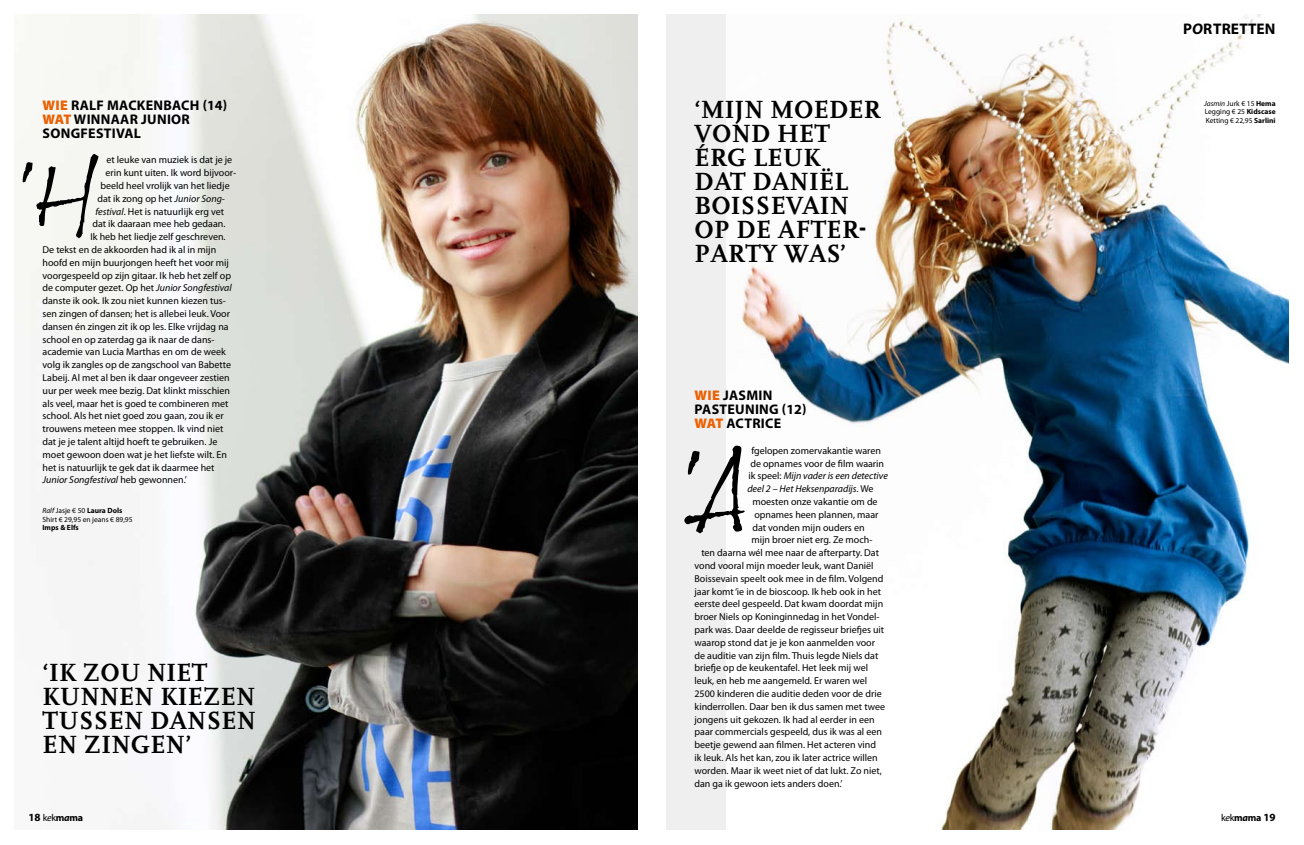
<style>
.page{position:relative;width:1304px;height:845px;background:#fff}
.page>*{position:absolute;margin:0;border:0;box-sizing:border-box;transform-origin:0 0}
.t1{font:700 26px/24px "Scala OT";letter-spacing:.125em;color:#000}
.t2{font:700 26px/24px "Scala OT";letter-spacing:.055em;color:#000}
.t3{font:700 15.4px "Myriad Pro";letter-spacing:.015em;color:#000}
.t4{font:700 14px/14px "Myriad Pro";letter-spacing:.02em;color:#000}
.t5{font:10px "Myriad Pro";color:#000}
.t6{font:italic 10px "Myriad Pro";color:#000}
.t7{font:700 10px "Myriad Pro";color:#000}
.t8{font:7.5px/8.5px "Myriad Pro";color:#000}
.t9{font:700 7.5px "Myriad Pro";color:#000}
.s1{font-weight:900;color:#eb6002}
.s2{font-style:italic}
.s3{font-style:normal}
.s4{font-weight:700}
.s5{font-size:11px}
.s6{font-weight:400}
.s7{font-weight:400;font-style:italic}
</style>
<div class="page">
<img style="left:14px;top:14px;width:624px;height:816px">
<div style="left:666px;top:14px;width:623px;height:816px;background:#f0efef"></div>
<img style="left:727px;top:14px;width:562px;height:815px">
<svg style="left:23px;top:154px;width:75px;height:84px"></svg>
<svg style="left:684px;top:446px;width:61px;height:87px"></svg>
<h3 class="t4" style="left:43px;top:98px;width:186px"><span class="s1">WIE</span> RALF MACKENBACH (14)<br><span class="s1">WAT</span> WINNAAR JUNIOR<br>SONGFESTIVAL</h3>
<p class="t5" style="left:106px;top:155px;width:127px">et leuke van muziek is dat je je</p>
<p class="t5" style="left:105px;top:167px;width:132px">erin kunt uiten. Ik word bijvoor-</p>
<p class="t5" style="left:100px;top:180px;width:131px">beeld heel vrolijk van het liedje</p>
<p class="t5" style="left:97px;top:193px;width:129px">dat ik zong op het <span class="s2">Junior Song-</span></p>
<p class="t5" style="left:95px;top:206px;width:130px"><span class="s2">festival</span>. Het is natuurlijk erg vet</p>
<p class="t5" style="left:92px;top:219px;width:135px">dat ik daaraan mee heb gedaan.</p>
<p class="t5" style="left:90px;top:231px;width:137px">Ik heb het liedje zelf geschreven.</p>
<p class="t5" style="left:43px;top:244px;width:175px">De tekst en de akkoorden had ik al in mijn</p>
<p class="t5" style="left:43px;top:257px;width:188px">hoofd en mijn buurjongen heeft het voor mij</p>
<p class="t5" style="left:43px;top:270px;width:190px">voorgespeeld op zijn gitaar. Ik heb het zelf op</p>
<p class="t5" style="left:43px;top:283px;width:191px">de computer gezet. Op het <span class="s2">Junior Songfestival</span></p>
<p class="t5" style="left:43px;top:295px;width:185px">danste ik ook. Ik zou niet kunnen kiezen tus-</p>
<p class="t5" style="left:43px;top:308px;width:189px">sen zingen of dansen; het is allebei leuk. Voor</p>
<p class="t5" style="left:43px;top:321px;width:188px">dansen én zingen zit ik op les. Elke vrijdag na</p>
<p class="t5" style="left:43px;top:334px;width:174px">school en op zaterdag ga ik naar de dans-</p>
<p class="t5" style="left:43px;top:347px;width:185px">academie van Lucia Marthas en om de week</p>
<p class="t5" style="left:43px;top:359px;width:190px">volg ik zangles op de zangschool van Babette</p>
<p class="t5" style="left:43px;top:372px;width:189px">Labeij. Al met al ben ik daar ongeveer zestien</p>
<p class="t5" style="left:43px;top:385px;width:189px">uur per week mee bezig. Dat klinkt misschien</p>
<p class="t5" style="left:43px;top:398px;width:187px">als veel, maar het is goed te combineren met</p>
<p class="t5" style="left:43px;top:411px;width:183px">school. Als het niet goed zou gaan, zou ik er</p>
<p class="t5" style="left:43px;top:423px;width:182px">trouwens meteen mee stoppen. Ik vind niet</p>
<p class="t5" style="left:43px;top:436px;width:176px">dat je je talent altijd hoeft te gebruiken. Je</p>
<p class="t5" style="left:43px;top:449px;width:186px">moet gewoon doen wat je het liefste wilt. En</p>
<p class="t5" style="left:43px;top:462px;width:174px">het is natuurlijk te gek dat ik daarmee het</p>
<p class="t6" style="left:43px;top:475px;width:146px">Junior Songfestival <span class="s3">heb gewonnen.’</span></p>
<p class="t8" style="left:43px;top:506px;width:92px"><span class="s2">Ralf</span> Jasje € 50 <span class="s4">LAURA DOLS<br></span>Shirt € 29,95 en jeans € 89,95</p>
<p class="t9" style="left:43px;top:523px;width:38px">IMPS &amp; ELFS</p>
<h1 class="t2" style="left:43px;top:660px;width:215px">‘IK ZOU NIET<br>KUNNEN KIEZEN<br>TUSSEN DANSEN<br>EN ZINGEN’</h1>
<h2 class="t3" style="left:1183px;top:20px;width:94px">P<span class="s2">o</span>RTRETTEN</h2>
<h1 class="t1" style="left:694px;top:98px;width:185px">‘MIJN MOEDER<br>VOND HET<br>ÉRG LEUK<br>DAT DANIËL<br>BOISSEVAIN<br>OP DE AFTER-<br>PARTY WAS’</h1>
<p class="t8" style="left:1204px;top:99px;width:73px;text-align:justify"><span class="s2">Jasmin</span> Jurk € 15 <span class="s4">HEMA </span>Legging € 25 <span class="s4">KIDSCASE </span>Ketting € 22,95 <span class="s4">SARLINI</span></p>
<h3 class="t4" style="left:695px;top:388px;width:113px"><span class="s1">WIE</span> JASMIN<br>PASTEUNING (12)<br><span class="s1">WAT</span> ACTRICE</h3>
<p class="t5" style="left:751px;top:445px;width:131px">fgelopen zomervakantie waren</p>
<p class="t5" style="left:750px;top:458px;width:135px">de opnames voor de film waarin</p>
<p class="t6" style="left:748px;top:470px;width:141px"><span class="s3">ik speel:</span> Mijn vader is een detective</p>
<p class="t6" style="left:747px;top:483px;width:128px">deel 2 – Het Heksenparadijs<span class="s3">. We</span></p>
<p class="t5" style="left:752px;top:496px;width:127px">moesten onze vakantie om de</p>
<p class="t5" style="left:754px;top:509px;width:126px">opnames heen plannen, maar</p>
<p class="t5" style="left:752px;top:522px;width:114px">dat vonden mijn ouders en</p>
<p class="t5" style="left:751px;top:534px;width:123px">mijn broer niet erg. Ze moch-</p>
<p class="t5" style="left:701px;top:547px;width:179px">ten daarna wél mee naar de afterparty. Dat</p>
<p class="t5" style="left:694px;top:560px;width:181px">vond vooral mijn moeder leuk, want Daniël</p>
<p class="t5" style="left:694px;top:573px;width:190px">Boissevain speelt ook mee in de film. Volgend</p>
<p class="t5" style="left:694px;top:586px;width:188px">jaar komt ‘ie in de bioscoop. Ik heb ook in het</p>
<p class="t5" style="left:694px;top:598px;width:190px">eerste deel gespeeld. Dat kwam doordat mijn</p>
<p class="t5" style="left:694px;top:611px;width:187px">broer Niels op Koninginnedag in het Vondel-</p>
<p class="t5" style="left:694px;top:624px;width:191px">park was. Daar deelde de regisseur briefjes uit</p>
<p class="t5" style="left:694px;top:637px;width:182px">waarop stond dat je je kon aanmelden voor</p>
<p class="t5" style="left:694px;top:650px;width:185px">de auditie van zijn film. Thuis legde Niels dat</p>
<p class="t5" style="left:694px;top:662px;width:175px">briefje op de keukentafel. Het leek mij wel</p>
<p class="t5" style="left:694px;top:675px;width:174px">leuk, en heb me aangemeld. Er waren wel</p>
<p class="t5" style="left:694px;top:688px;width:189px">2500 kinderen die auditie deden voor de drie</p>
<p class="t5" style="left:694px;top:701px;width:192px">kinderrollen. Daar ben ik dus samen met twee</p>
<p class="t5" style="left:694px;top:714px;width:182px">jongens uit gekozen. Ik had al eerder in een</p>
<p class="t5" style="left:694px;top:726px;width:189px">paar commercials gespeeld, dus ik was al een</p>
<p class="t5" style="left:694px;top:739px;width:183px">beetje gewend aan filmen. Het acteren vind</p>
<p class="t5" style="left:694px;top:752px;width:185px">ik leuk. Als het kan, zou ik later actrice willen</p>
<p class="t5" style="left:694px;top:765px;width:189px">worden. Maar ik weet niet of dat lukt. Zo niet,</p>
<p class="t5" style="left:694px;top:778px;width:150px">dan ga ik gewoon iets anders doen.’</p>
<p class="t7" style="left:28px;top:812px;width:56px"><span class="s5">18</span> <span class="s6">k</span><span class="s7">e</span><span class="s6">k</span>M<span class="s2">a</span>MA</p>
<p class="t7" style="left:1221px;top:812px;width:56px"><span class="s6">k</span><span class="s7">e</span><span class="s6">k</span>M<span class="s2">a</span>MA <span class="s5">19</span></p>
</div>
